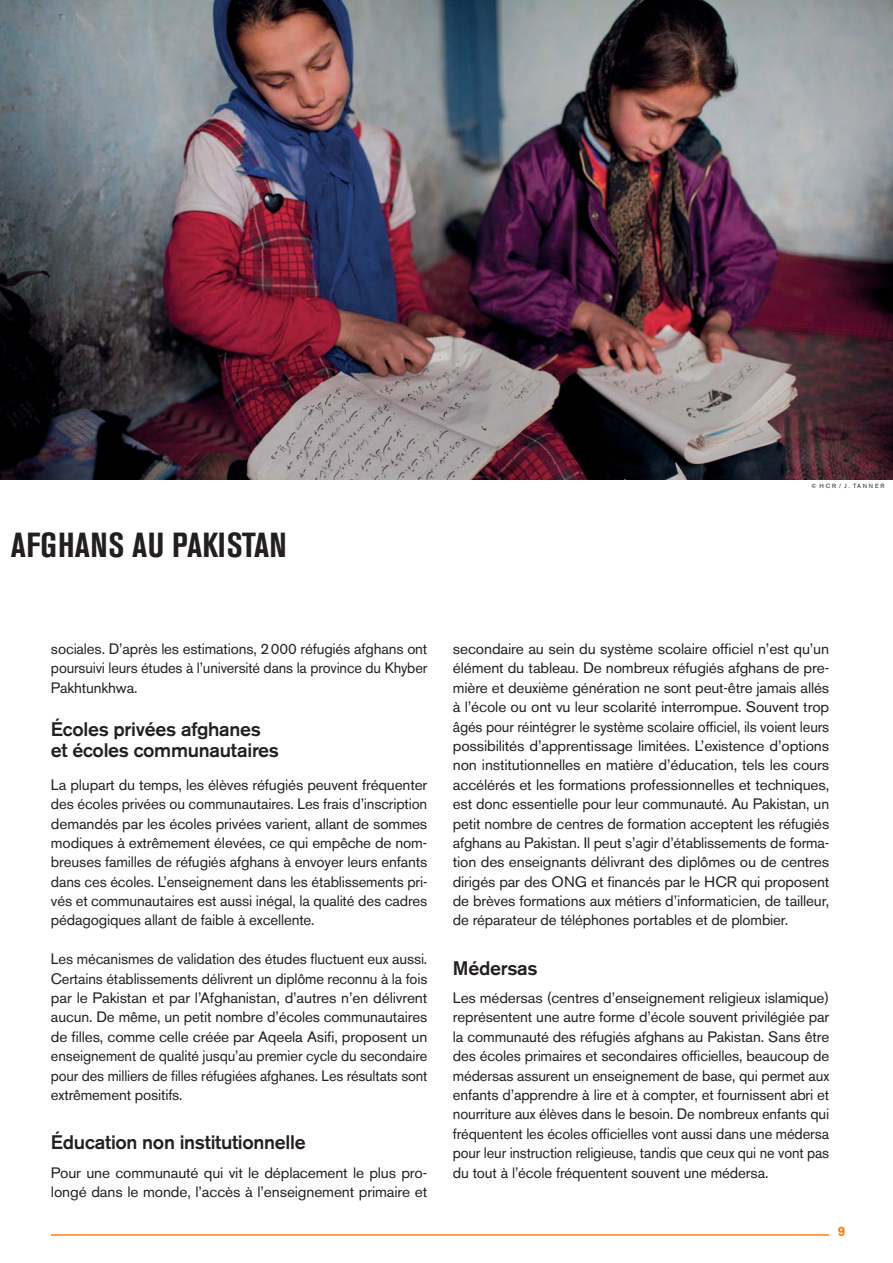
<style>
.page{position:relative;width:893px;height:1263px;background:#fff}
.page>*{position:absolute;margin:0;border:0;box-sizing:border-box;transform-origin:0 0}
.t1{font:700 condensed 34.5px "Akzidenz Grotesk BE";letter-spacing:.01em;color:#231f20}
.t2{font:500 19.5px/21px "Akzidenz Grotesk BE";letter-spacing:-.015em;color:#231f20}
.t3{font:15px/19.4px "Akzidenz Grotesk BE";letter-spacing:-.01em;color:#231f20;text-align:justify}
.t4{font:700 13.5px "Akzidenz Grotesk BE";color:#f5821f}
.t5{font:6px "Akzidenz Grotesk BE";letter-spacing:.29em;color:#231f20}
</style>
<div class="page">
<img style="left:0;top:0;width:893px;height:480px">
<hr style="left:51px;top:1234px;width:778px;height:2px;background:#f5821f">
<h1 class="t1" style="left:11px;top:533px;width:277px">AFGHANS AU PAKISTAN</h1>
<p class="t5" style="left:811px;top:484px;width:75px">© HCR / J. TANNER</p>
<p class="t3" style="left:51px;top:641px;width:378px">sociales. D’après les estimations, 2 000 réfugiés afghans ont poursuivi leurs études à l’université dans la province du Khyber Pakhtunkhwa.</p>
<h2 class="t2" style="left:51px;top:720px;width:230px">Écoles privées afghanes et écoles communautaires</h2>
<p class="t3" style="left:51px;top:776px;width:378px">La plupart du temps, les élèves réfugiés peuvent fréquenter des écoles privées ou communautaires. Les frais d’inscription demandés par les écoles privées varient, allant de sommes modiques à extrêmement élevées, ce qui empêche de nom&shy;breuses familles de réfugiés afghans à envoyer leurs enfants dans ces écoles. L’enseignement dans les établissements pri&shy;vés et communautaires est aussi inégal, la qualité des cadres pédagogiques allant de faible à excellente.</p>
<p class="t3" style="left:51px;top:951px;width:378px">Les mécanismes de validation des études fluctuent eux aussi.<br>Certains établissements délivrent un diplôme reconnu à la fois par le Pakistan et par l’Afghanistan, d’autres n’en délivrent aucun. De même, un petit nombre d’écoles communautaires de filles, comme celle créée par Aqeela Asifi, proposent un enseignement de qualité jusqu’au premier cycle du secondaire pour des milliers de filles réfugiées afghanes. Les résultats sont extrêmement positifs.</p>
<h2 class="t2" style="left:51px;top:1134px;width:256px">Éducation non institutionnelle</h2>
<p class="t3" style="left:51px;top:1164px;width:378px">Pour une communauté qui vit le déplacement le plus pro&shy;longé dans le monde, l’accès à l’enseignement primaire et</p>
<p class="t3" style="left:453px;top:641px;width:378px">secondaire au sein du système scolaire officiel n’est qu’un élément du tableau. De nombreux réfugiés afghans de pre&shy;mière et deuxième génération ne sont peut-être jamais allés à l’école ou ont vu leur scolarité interrompue. Souvent trop âgés pour réintégrer le système scolaire officiel, ils voient leurs possibilités d’apprentissage limitées. L’existence d’options non institutionnelles en matière d’éducation, tels les cours accélérés et les formations professionnelles et techniques, est donc essentielle pour leur communauté. Au Pakistan, un petit nombre de centres de formation acceptent les réfugiés afghans au Pakistan. Il peut s’agir d’établissements de forma&shy;tion des enseignants délivrant des diplômes ou de centres dirigés par des ONG et financés par le HCR qui proposent de brèves formations aux métiers d’informaticien, de tailleur, de réparateur de téléphones portables et de plombier.</p>
<h2 class="t2" style="left:453px;top:959px;width:86px">Médersas</h2>
<p class="t3" style="left:453px;top:990px;width:378px">Les médersas (centres d’enseignement religieux islamique) représentent une autre forme d’école souvent privilégiée par la communauté des réfugiés afghans au Pakistan. Sans être des écoles primaires et secondaires officielles, beaucoup de médersas assurent un enseignement de base, qui permet aux enfants d’apprendre à lire et à compter, et fournissent abri et nourriture aux élèves dans le besoin. De nombreux enfants qui fréquentent les écoles officielles vont aussi dans une médersa pour leur instruction religieuse, tandis que ceux qui ne vont pas du tout à l’école fréquentent souvent une médersa.</p>
<p class="t4" style="left:838px;top:1226px;width:9px">9</p>
</div>
